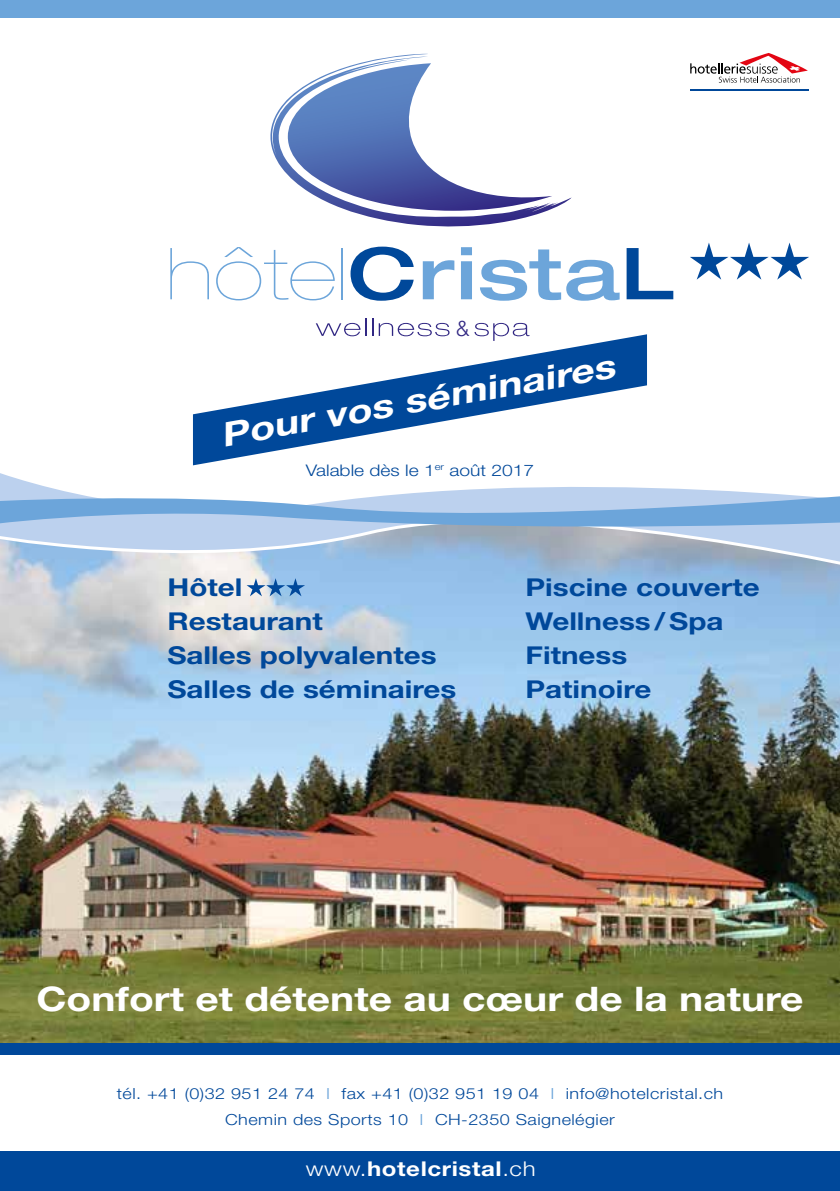
<style>
.page{position:relative;width:840px;height:1191px;background:#fff}
.page>*{position:absolute;margin:0;border:0;box-sizing:border-box;transform-origin:0 0}
.t1{font:700 33.8px "Helvetica Neue LT Std";color:#fff;scale:1.2 1}
.t2{font:italic 700 33.4px "Helvetica Neue LT Std";color:#fff;scale:1.24 1}
.t3{font:700 24.6px/34px "Helvetica Neue LT Std";color:#00489a;scale:1.2 1}
.t4{font:300 21.6px "Helvetica Neue LT Std";color:#312783}
.t5{font:700 20.4px "Helvetica Neue LT Std";letter-spacing:.025em;color:#fff;scale:1.18 1}
.t6{font:300 16px "Helvetica Neue LT Std";color:#00489a;scale:1.2 1}
.t7{font:300 15.4px/26px "Helvetica Neue LT Std";letter-spacing:.025em;color:#00489a;text-align:center;scale:1.18 1}
.s1{color:#6ca5da}
.s2{font-weight:300}
</style>
<div class="page">
<img style="left:0;top:763px;width:839px;height:280px">
<svg style="left:270px;top:54px;width:301px;height:173px"></svg>
<svg style="left:170px;top:248px;width:39px;height:51px"></svg>
<svg style="left:216px;top:247px;width:118px;height:53px"></svg>
<hr style="left:341px;top:248px;width:1px;height:51px;background:#6ca5da">
<svg style="left:350px;top:247px;width:63px;height:54px"></svg>
<svg style="left:422px;top:260px;width:32px;height:39px"></svg>
<svg style="left:461px;top:247px;width:10px;height:52px"></svg>
<svg style="left:480px;top:249px;width:139px;height:52px"></svg>
<svg style="left:626px;top:248px;width:47px;height:51px"></svg>
<svg style="left:315px;top:318px;width:134px;height:16px"></svg>
<svg style="left:474px;top:323px;width:54px;height:11px"></svg>
<div style="left:0;top:0;width:839px;height:17px;background:#6ca5da"></div>
<svg style="left:690px;top:53px;width:117px;height:30px"></svg>
<hr style="left:689px;top:89px;width:119px;height:1px;background:#00489a">
<div style="left:0;top:1151px;width:839px;height:40px;background:#00489a"></div>
<div style="left:0;top:1043px;width:839px;height:11px;background:#00489a"></div>
<svg style="left:321px;top:334px;width:325px;height:6px"></svg>
<svg style="left:690px;top:242px;width:118px;height:38px"></svg>
<svg style="left:0;top:340px;width:839px;height:423px"></svg>
<svg style="left:0;top:490px;width:839px;height:45px;background:#a4c3e5"></svg>
<svg style="left:246px;top:578px;width:59px;height:18px"></svg>
<h3 class="t4" style="left:456px;top:315px;width:15px">&amp;</h3>
<h2 class="t2" style="left:217px;top:414px;width:323px;rotate:-10deg">Pour vos séminaires</h2>
<p class="t6" style="left:305px;top:460px;width:192px">Valable dès le 1<sup>er</sup> août 2017</p>
<h3 class="t3" style="left:167px;top:570px;width:242px">Hôtel<br>Restaurant<br>Salles polyvalentes<br>Salles de séminaires</h3>
<h3 class="t3" style="left:525px;top:570px;width:196px">Piscine couverte<br>Wellness/Spa<br>Fitness<br>Patinoire</h3>
<h1 class="t1" style="left:36px;top:978px;width:640px">Confort et détente au cœur de la nature</h1>
<p class="t7" style="left:117px;top:1080px;width:515px">tél. +41 (0)32 951 24 74 <span class="s1">I</span> fax +41 (0)32 951 19 04 <span class="s1">I</span> info@hotelcristal.ch<br>Chemin des Sports 10 <span class="s1">I</span> CH-2350 Saignelégier</p>
<h3 class="t5" style="left:306px;top:1156px;width:196px"><span class="s2">www.</span>hotelcristal<span class="s2">.ch</span></h3>
</div>
